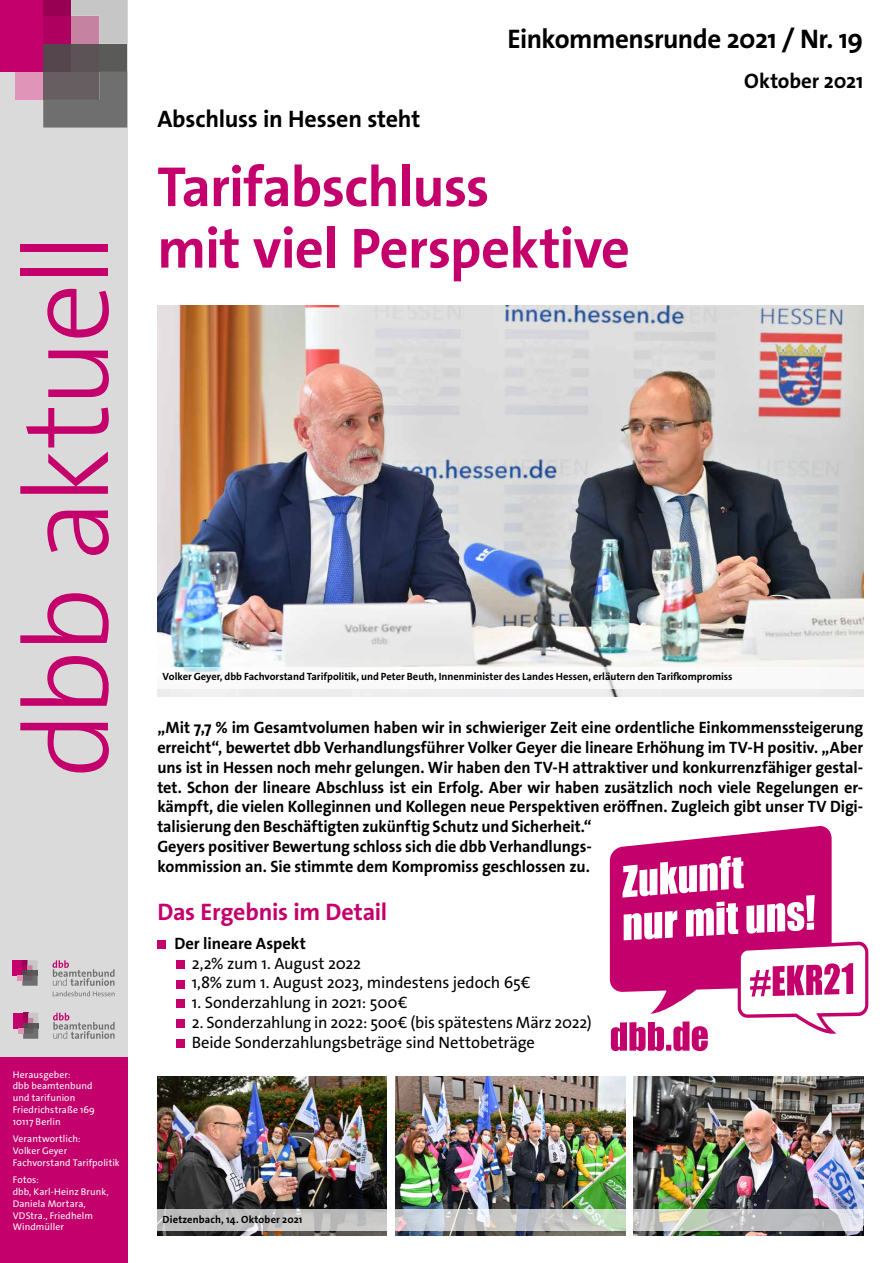
<style>
.page{position:relative;width:893px;height:1263px;background:#fff}
.page>*{position:absolute;margin:0;border:0;box-sizing:border-box;transform-origin:0 0}
.t1{font:300 120px "The Sans Os F";letter-spacing:-.045em;color:#c3006b}
.t2{font:700 57px/61.5px "The Sans Os F";letter-spacing:-.015em;color:#c3006b}
.t3{font:700 27px "The Sans Os F";letter-spacing:-.02em;color:#000}
.t4{font:700 24px "The Sans Os F";letter-spacing:-.01em;color:#000}
.t5{font:700 24px "The Sans Os F";letter-spacing:-.01em;color:#c3006b}
.t6{font:700 21px "The Sans Os F";letter-spacing:-.005em;color:#000}
.t7{font:700 16.5px/19.8px "The Sans Os F";letter-spacing:-.005em;color:#000}
.t8{font:16.5px/19.8px "The Sans Os F";letter-spacing:-.015em;color:#000}
.t9{font:700 10.5px "The Sans Os F";color:#000}
.t10{font:9.75px/11.7px "The Sans Os F";letter-spacing:.01em;color:#fff}
</style>
<div class="page">
<div style="left:0;top:0;width:127px;height:1263px;background:#dadada"></div>
<div style="left:0;top:0;width:43px;height:72px;background:#c3006b"></div>
<div style="left:43px;top:0;width:28px;height:16px;background:#980053"></div>
<div style="left:43px;top:16px;width:28px;height:28px;background:#ae005f"></div>
<div style="left:43px;top:44px;width:28px;height:28px;background:#55454c"></div>
<svg style="left:71px;top:0;width:56px;height:44px;background:#c5b0ba"></svg>
<div style="left:71px;top:44px;width:28px;height:28px;background:#5b5356"></div>
<div style="left:99px;top:44px;width:28px;height:28px;background:#5a5a59"></div>
<svg style="left:43px;top:72px;width:84px;height:56px;background:#6e6a6b"></svg>
<div style="left:15px;top:72px;width:28px;height:28px;background:#e094b7"></div>
<div style="left:0;top:1057px;width:127px;height:206px;background:#c3006b"></div>
<svg style="left:53px;top:1013px;width:62px;height:26px"></svg>
<div style="left:13px;top:1013px;width:10px;height:15px;background:#c3006b"></div>
<svg style="left:18px;top:1013px;width:20px;height:26px"></svg>
<div style="left:13px;top:960px;width:9px;height:15px;background:#c3006b"></div>
<svg style="left:17px;top:960px;width:21px;height:26px"></svg>
<svg style="left:52px;top:960px;width:63px;height:36px"></svg>
<div style="left:157px;top:940px;width:9px;height:9px;background:#c3006b"></div>
<div style="left:176px;top:960px;width:9px;height:8px;background:#c3006b"></div>
<div style="left:176px;top:980px;width:9px;height:8px;background:#c3006b"></div>
<div style="left:176px;top:999px;width:9px;height:9px;background:#c3006b"></div>
<div style="left:176px;top:1019px;width:9px;height:9px;background:#c3006b"></div>
<div style="left:176px;top:1039px;width:9px;height:9px;background:#c3006b"></div>
<img style="left:157px;top:305px;width:706px;height:392px">
<div style="left:157px;top:667px;width:712px;height:21px;background:#fff"></div>
<svg style="left:610px;top:826px;width:258px;height:225px"></svg>
<img style="left:634px;top:1076px;width:229px;height:160px">
<img style="left:157px;top:1076px;width:230px;height:160px">
<img style="left:395px;top:1076px;width:230px;height:160px">
<svg style="left:157px;top:1209px;width:706px;height:22px;background:#c6c8c7"></svg>
<h1 class="t1" style="left:-10px;top:778px;width:547px;rotate:-90deg">dbb aktuell</h1>
<p class="t10" style="left:13px;top:1069px;width:84px">Herausgeber:<br>dbb beamtenbund und tarifunion<br>Friedrichstraße 169<br>10117 Berlin</p>
<p class="t10" style="left:13px;top:1133px;width:108px">Verantwortlich:<br>Volker Geyer<br>Fachvorstand Tarifpolitik</p>
<p class="t10" style="left:13px;top:1174px;width:97px">Fotos:<br>dbb, Karl-Heinz Brunk,<br>Daniela Mortara,<br>VDStra., Friedhelm<br>Windmüller</p>
<h3 class="t4" style="left:157px;top:103px;width:265px">Abschluss in Hessen steht</h3>
<h3 class="t3" style="left:507px;top:21px;width:357px">Einkommensrunde 2021 / Nr. 19</h3>
<p class="t6" style="left:744px;top:68px;width:120px">Oktober 2021</p>
<h2 class="t2" style="left:157px;top:157px;width:474px">Tarifabschluss<br>mit viel Perspektive</h2>
<p class="t9" style="left:163px;top:670px;width:571px">Volker Geyer, dbb Fachvorstand Tarifpolitik, und Peter Beuth, Innenminister des Landes Hessen, erläutern den Tarifkompromiss</p>
<p class="t7" style="left:157px;top:718px;width:707px">„Mit 7,7 % im Gesamtvolumen haben wir in schwieriger Zeit eine ordentliche Einkommenssteigerung erreicht“, bewertet dbb Verhandlungsführer Volker Geyer die lineare Erhöhung im TV-H positiv. „Aber uns ist in Hessen noch mehr gelungen. Wir haben den TV-H attraktiver und konkurrenzfähiger gestal&shy;tet. Schon der lineare Abschluss ist ein Erfolg. Aber wir haben zusätzlich noch viele Regelungen er&shy;kämpft, die vielen Kolleginnen und Kollegen neue Perspektiven eröffnen. Zugleich gibt unser TV Digi&shy;talisierung den Beschäftigten zukünftig Schutz und Sicherheit.“<br>Geyers positiver Bewertung schloss sich die dbb Verhandlungs-<br>kommission an. Sie stimmte dem Kompromiss geschlossen zu.</p>
<h3 class="t5" style="left:157px;top:897px;width:231px">Das Ergebnis im Detail</h3>
<p class="t7" style="left:174px;top:933px;width:133px">Der lineare Aspekt</p>
<p class="t8" style="left:192px;top:953px;width:340px">2,2% zum 1. August 2022<br>1,8% zum 1. August 2023, mindestens jedoch 65€</p>
<p class="t8" style="left:192px;top:993px;width:217px">1. Sonderzahlung in 2021: 500€</p>
<p class="t8" style="left:192px;top:1012px;width:401px">2. Sonderzahlung in 2022: 500€ (bis spätestens März 2022)<br>Beide Sonderzahlungsbeträge sind Nettobeträge</p>
<p class="t9" style="left:163px;top:1213px;width:141px">Dietzenbach, 14. Oktober 2021</p>
</div>
